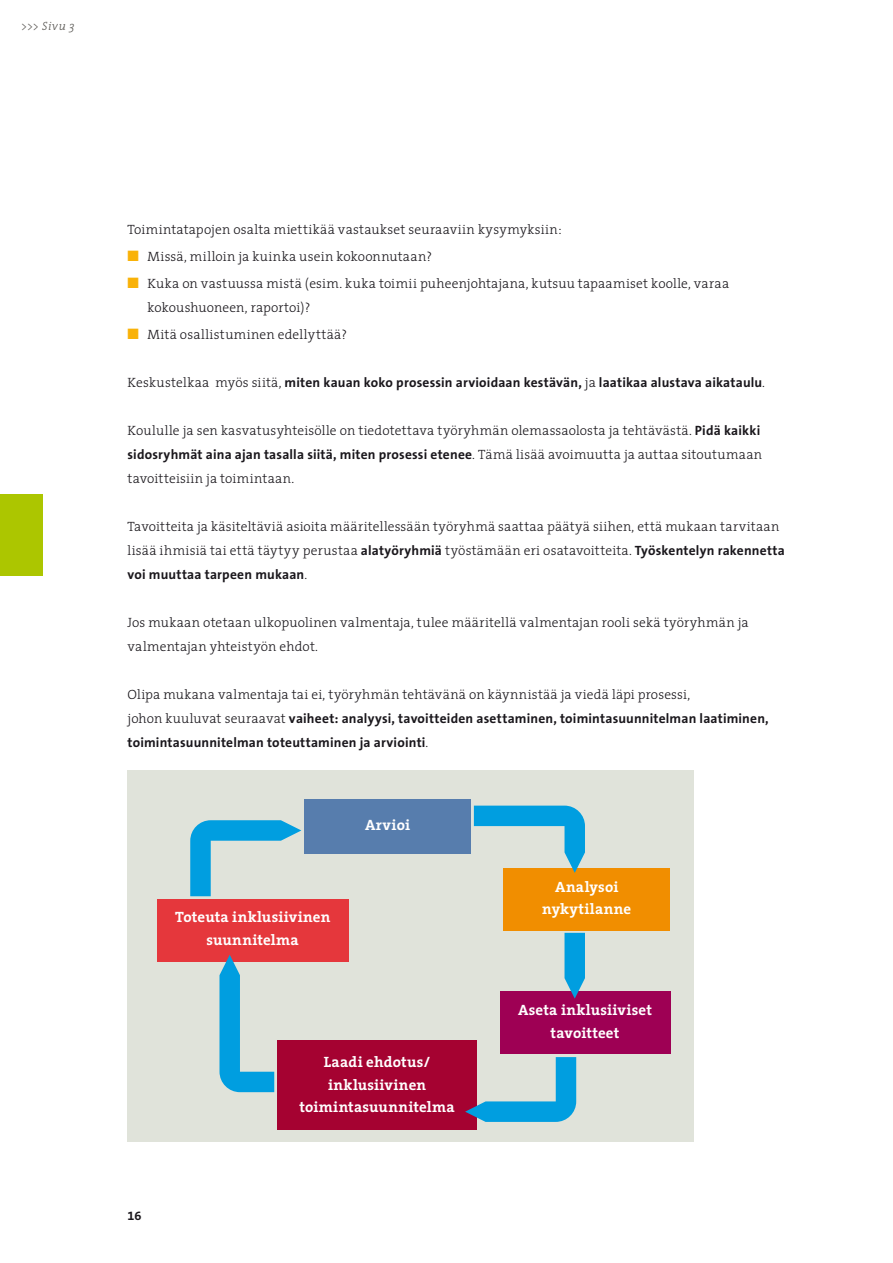
<style>
.page{position:relative;width:893px;height:1263px;background:#fff}
.page>*{position:absolute;margin:0;border:0;box-sizing:border-box;transform-origin:0 0}
.t1{font:700 15px/22.5px "The Serif";letter-spacing:.015em;color:#fff;text-align:center}
.t2{font:300 13.5px/24px "The Serif";letter-spacing:.015em;color:#1a171c}
.t3{font:700 13.5px/24px "The Sans B7";letter-spacing:.01em;color:#1a171c}
.t4{font:700 12.75px "The Sans B7";color:#1a171c}
.t5{font:italic 300 12px "The Serif";color:#585652}
.s1{color:#f9b208}
.s2{font-family:"The Serif";font-weight:300}
.s3{font-family:"The Sans B7";font-weight:700}
</style>
<div class="page">
<div style="left:128px;top:770px;width:566px;height:371px;background:#e0e3da"></div>
<div style="left:304px;top:800px;width:167px;height:54px;background:#577dad"></div>
<div style="left:157px;top:899px;width:191px;height:63px;background:#e5373c"></div>
<div style="left:277px;top:1040px;width:200px;height:89px;background:#a50231"></div>
<div style="left:503px;top:868px;width:167px;height:63px;background:#f18e00"></div>
<svg style="left:219px;top:955px;width:55px;height:137px"></svg>
<svg style="left:465px;top:1057px;width:111px;height:65px"></svg>
<div style="left:500px;top:992px;width:170px;height:62px;background:#9e0054"></div>
<div style="left:0;top:494px;width:43px;height:81px;background:#acc600"></div>
<svg style="left:190px;top:820px;width:111px;height:76px"></svg>
<svg style="left:474px;top:806px;width:111px;height:67px"></svg>
<svg style="left:564px;top:933px;width:21px;height:65px"></svg>
<p class="t5" style="left:21px;top:16px;width:55px">&gt;&gt;&gt; Sivu 3</p>
<p class="t2" style="left:128px;top:217px;width:436px">Toimintatapojen osalta miettikää vastaukset seuraaviin kysymyksiin:</p>
<p class="t2" style="left:128px;top:244px;width:306px"><span class="s1">■</span> Missä, milloin ja kuinka usein kokoonnutaan?</p>
<p class="t2" style="left:148px;top:271px;width:583px;text-indent:-20px"><span class="s1">■</span> Kuka on vastuussa mistä (esim. kuka toimii puheenjohtajana, kutsuu tapaamiset koolle, varaa kokoushuoneen, raportoi)?</p>
<p class="t2" style="left:128px;top:322px;width:221px"><span class="s1">■</span> Mitä osallistuminen edellyttää?</p>
<p class="t3" style="left:128px;top:371px;width:639px"><span class="s2">Keskustelkaa myös siitä,</span> miten kauan koko prosessin arvioidaan kestävän, <span class="s2">ja</span> laatikaa alustava aikataulu<span class="s2">.</span></p>
<p class="t2" style="left:128px;top:418px;width:634px">Koululle ja sen kasvatusyhteisölle on tiedotettava työryhmän olemassaolosta ja tehtävästä. <span class="s3">Pidä kaikki</span></p>
<p class="t3" style="left:128px;top:443px;width:636px">sidosryhmät aina ajan tasalla siitä, miten prosessi etenee<span class="s2">. Tämä lisää avoimuutta ja auttaa sitoutumaan</span></p>
<p class="t2" style="left:128px;top:466px;width:168px">tavoitteisiin ja toimintaan.</p>
<p class="t2" style="left:128px;top:514px;width:659px">Tavoitteita ja käsiteltäviä asioita määritellessään työryhmä saattaa päätyä siihen, että mukaan tarvitaan lisää ihmisiä tai että täytyy perustaa <span class="s3">alatyöryhmiä</span> työstämään eri osatavoitteita. <span class="s3">Työskentelyn rakennetta</span></p>
<p class="t3" style="left:128px;top:563px;width:181px">voi muuttaa tarpeen mukaan<span class="s2">.</span></p>
<p class="t2" style="left:128px;top:610px;width:623px">Jos mukaan otetaan ulkopuolinen valmentaja, tulee määritellä valmentajan rooli sekä työryhmän ja valmentajan yhteistyön ehdot.</p>
<p class="t2" style="left:128px;top:682px;width:564px">Olipa mukana valmentaja tai ei, työryhmän tehtävänä on käynnistää ja viedä läpi prosessi,</p>
<p class="t3" style="left:128px;top:707px;width:643px"><span class="s2">johon kuuluvat seuraavat</span> vaiheet: analyysi, tavoitteiden asettaminen, toimintasuunnitelman laatiminen, toimintasuunnitelman toteuttaminen ja arviointi<span class="s2">.</span></p>
<p class="t1" style="left:175px;top:905px;width:157px">Toteuta inklusiivinen suunnitelma</p>
<p class="t1" style="left:365px;top:813px;width:47px">Arvioi</p>
<p class="t4" style="left:128px;top:1209px;width:15px">16</p>
<p class="t1" style="left:299px;top:1050px;width:157px">Laadi ehdotus/ inklusiivinen toimintasuunnitelma</p>
<p class="t1" style="left:542px;top:875px;width:91px">Analysoi nykytilanne</p>
<p class="t1" style="left:518px;top:998px;width:135px">Aseta inklusiiviset tavoitteet</p>
</div>
